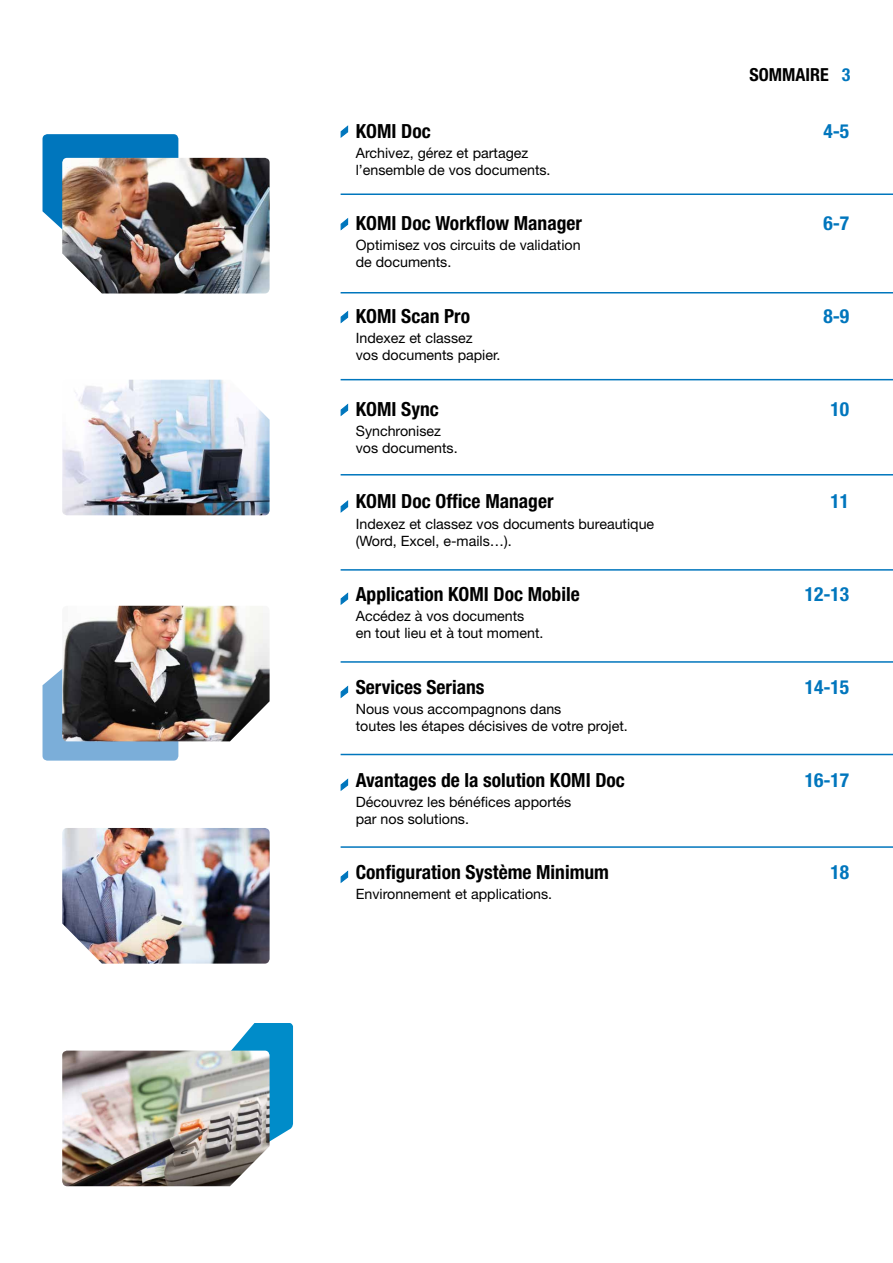
<style>
.page{position:relative;width:893px;height:1263px;background:#fff}
.page>*{position:absolute;margin:0;border:0;box-sizing:border-box;transform-origin:0 0}
.t1{font:700 condensed 19.5px "Helvetica Neue";color:#000}
.t2{font:700 condensed 19.5px "Helvetica Neue";color:#0076bd}
.t3{font:700 condensed 18px "Helvetica Neue";color:#000}
.t4{font:14.25px/17.1px "Helvetica Neue";color:#000}
.s1{color:#0076bd}
</style>
<div class="page">
<svg style="left:340px;top:125px;width:9px;height:13px"></svg>
<hr style="left:341px;top:379px;width:552px;height:1px;background:#0076bd">
<hr style="left:341px;top:569px;width:552px;height:2px;background:#0076bd">
<hr style="left:341px;top:846px;width:552px;height:2px;background:#0076bd">
<svg style="left:340px;top:218px;width:9px;height:13px"></svg>
<svg style="left:340px;top:311px;width:9px;height:13px"></svg>
<svg style="left:340px;top:403px;width:9px;height:14px"></svg>
<svg style="left:340px;top:592px;width:9px;height:13px"></svg>
<svg style="left:340px;top:685px;width:9px;height:14px"></svg>
<svg style="left:340px;top:778px;width:9px;height:13px"></svg>
<svg style="left:340px;top:870px;width:9px;height:13px"></svg>
<hr style="left:341px;top:193px;width:552px;height:2px;background:#0076bd">
<svg style="left:43px;top:134px;width:135px;height:95px;background:#0b7bbf"></svg>
<svg style="left:43px;top:669px;width:135px;height:92px;background:#82b1d9"></svg>
<img style="left:62px;top:158px;width:208px;height:135px">
<img style="left:62px;top:380px;width:208px;height:135px">
<img style="left:62px;top:606px;width:208px;height:135px">
<img style="left:62px;top:828px;width:208px;height:135px">
<svg style="left:231px;top:1023px;width:62px;height:118px;background:#219acf"></svg>
<img style="left:62px;top:1050px;width:208px;height:136px">
<hr style="left:341px;top:292px;width:552px;height:1px;background:#0076bd">
<hr style="left:341px;top:474px;width:552px;height:1px;background:#0076bd">
<hr style="left:341px;top:754px;width:552px;height:1px;background:#0076bd">
<hr style="left:341px;top:661px;width:552px;height:2px;background:#0076bd">
<svg style="left:340px;top:500px;width:9px;height:13px"></svg>
<p class="t3" style="left:749px;top:63px;width:102px">SOMMAIRE <span class="s1">3</span></p>
<h1 class="t1" style="left:356px;top:119px;width:77px">KOMI Doc</h1>
<h1 class="t2" style="left:823px;top:119px;width:27px">4-5</h1>
<p class="t4" style="left:356px;top:144px;width:196px">Archivez, gérez et partagez l’ensemble de vos documents.</p>
<h1 class="t1" style="left:356px;top:212px;width:228px">KOMI Doc Workflow Manager</h1>
<h1 class="t2" style="left:823px;top:212px;width:27px">6-7</h1>
<p class="t4" style="left:356px;top:237px;width:226px">Optimisez vos circuits de validation de documents.</p>
<h1 class="t1" style="left:356px;top:304px;width:116px">KOMI Scan Pro</h1>
<h1 class="t2" style="left:823px;top:304px;width:27px">8-9</h1>
<p class="t4" style="left:356px;top:329px;width:146px">Indexez et classez<br>vos documents papier.</p>
<h1 class="t1" style="left:356px;top:397px;width:85px">KOMI Sync</h1>
<h1 class="t2" style="left:831px;top:397px;width:20px">10</h1>
<p class="t4" style="left:356px;top:422px;width:103px">Synchronisez vos documents.</p>
<h1 class="t1" style="left:356px;top:490px;width:199px">KOMI Doc Office Manager</h1>
<h1 class="t2" style="left:831px;top:490px;width:20px">11</h1>
<p class="t4" style="left:356px;top:515px;width:300px">Indexez et classez vos documents bureautique (Word, Excel, e-mails…).</p>
<h1 class="t1" style="left:356px;top:582px;width:225px">Application KOMI Doc Mobile</h1>
<h1 class="t2" style="left:805px;top:582px;width:46px">12-13</h1>
<p class="t4" style="left:356px;top:607px;width:189px">Accédez à vos documents en tout lieu et à tout moment.</p>
<h1 class="t1" style="left:356px;top:675px;width:130px">Services Serians</h1>
<h1 class="t2" style="left:805px;top:675px;width:46px">14-15</h1>
<p class="t4" style="left:356px;top:700px;width:274px">Nous vous accompagnons dans<br>toutes les étapes décisives de votre projet.</p>
<h1 class="t1" style="left:356px;top:768px;width:271px">Avantages de la solution KOMI Doc</h1>
<h1 class="t2" style="left:805px;top:768px;width:46px">16-17</h1>
<p class="t4" style="left:356px;top:793px;width:217px">Découvrez les bénéfices apportés par nos solutions.</p>
<h1 class="t1" style="left:356px;top:860px;width:255px">Configuration Système Minimum</h1>
<h1 class="t2" style="left:831px;top:860px;width:20px">18</h1>
<p class="t4" style="left:356px;top:885px;width:198px">Environnement et applications.</p>
</div>
